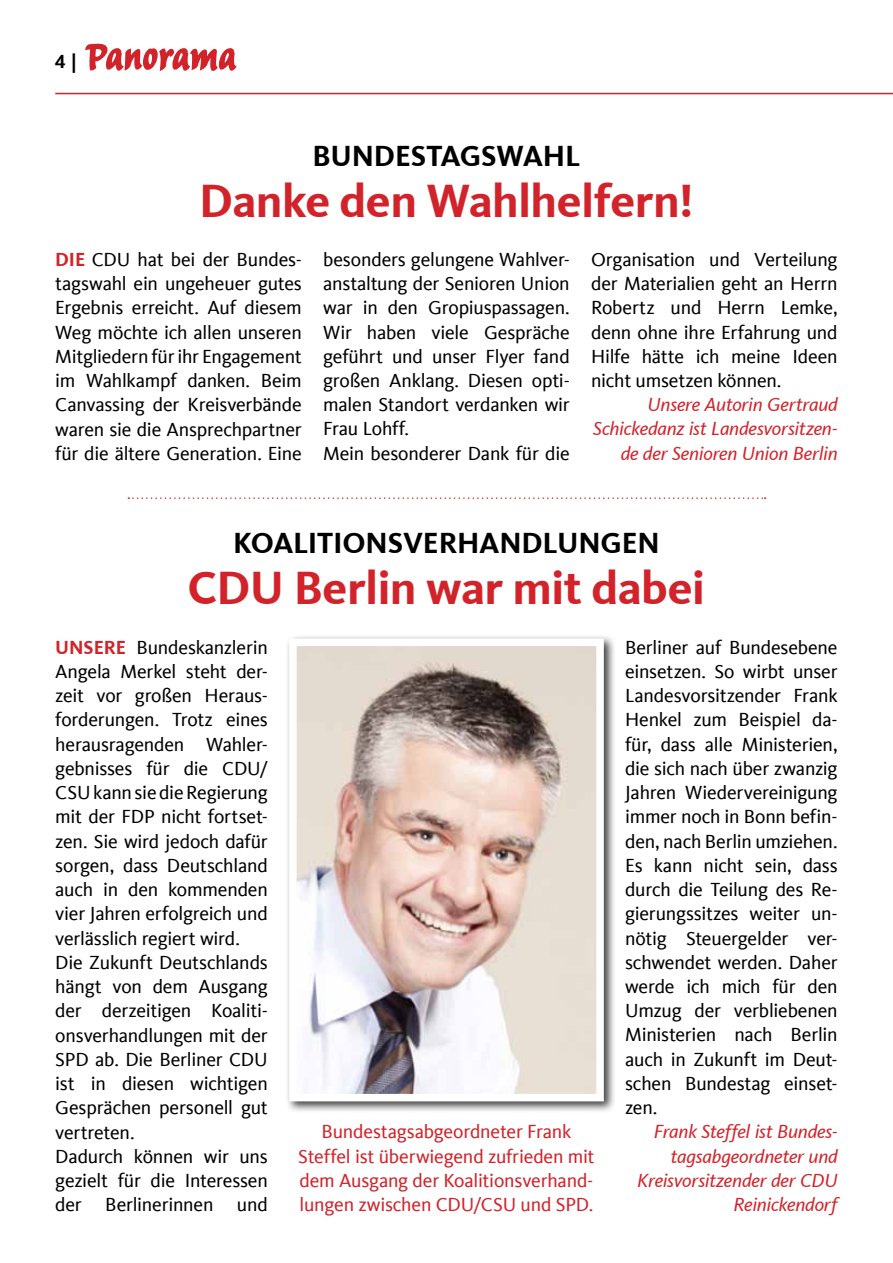
<style>
.page{position:relative;width:893px;height:1263px;background:#fff}
.page>*{position:absolute;margin:0;border:0;box-sizing:border-box;transform-origin:0 0}
.t1{font:700 48px "CDU Kievit Tab";letter-spacing:-.01em;color:#d2232a}
.t2{font:700 30px "CDU Kievit Tab";letter-spacing:-.005em;color:#000}
.t3{font:19.5px/24.3px "CDU Kievit Tab";letter-spacing:-.01em;color:#000;text-align:justify}
.t4{font:italic 19.5px/24.3px "CDU Kievit Tab";letter-spacing:-.01em;color:#d2232a;text-align:right}
.t5{font:19.5px/24.3px "CDU Kievit Tab";letter-spacing:-.01em;color:#d2232a;text-align:center}
.t6{font:700 19.5px "CDU Kievit Tab";color:#d2232a}
.t7{font:700 19.5px "CDU Kievit Tab";color:#000}
.s1{font-weight:700;color:#d2232a}
</style>
<div class="page">
<hr style="left:55px;top:93px;width:838px;height:1px;background:#d2232a">
<svg style="left:85px;top:43px;width:152px;height:28px"></svg>
<svg style="left:128px;top:497px;width:638px;height:2px"></svg>
<div style="left:285px;top:635px;width:331px;height:478px;background:#000;opacity:.75"></div>
<img style="left:298px;top:648px;width:297px;height:444px">
<div style="left:289px;top:639px;width:315px;height:462px;border:8px solid #fff"></div>
<p class="t7" style="left:55px;top:50px;width:23px">4 |</p>
<h2 class="t2" style="left:313px;top:138px;width:80px">BUNDESTAGS</h2>
<h2 class="t2" style="left:497px;top:138px;width:46px">WAHL</h2>
<h1 class="t1" style="left:199px;top:172px;width:496px">DANKE DEN WAHLHELFERN!</h1>
<p class="t3" style="left:591px;top:247px;width:248px">Organisation und Verteilung der Materialien geht an Herrn Robertz und Herrn Lemke, denn ohne ihre Erfahrung und Hilfe hätte ich meine Ideen nicht umsetzen können.</p>
<p class="t4" style="left:593px;top:393px;width:246px">Unsere Autorin Gertraud<br>Schickedanz ist Landesvorsitzen&shy;de der Senioren Union Berlin</p>
<p class="t3" style="left:323px;top:247px;width:248px;text-align:left">besonders gelungene Wahlver&shy;anstaltung der Senioren Union war in den Gropiuspassagen.<br>Wir haben viele Gespräche geführt und unser Flyer fand großen Anklang. Diesen opti&shy;malen Standort verdanken wir<br>Frau Lohff.<br>Mein besonderer Dank für die</p>
<p class="t3" style="left:55px;top:247px;width:248px"><span class="s1">DI E</span> CDU hat bei der Bundes&shy;tagswahl ein ungeheuer gutes Ergebnis erreicht. Auf diesem Weg möchte ich allen unseren Mitgliedern für ihr Engagement im Wahlkampf danken. Beim Canvassing der Kreisverbände waren sie die Ansprechpartner für die ältere Generation. Eine</p>
<h2 class="t2" style="left:233px;top:526px;width:18px">KOALITIO</h2>
<h2 class="t2" style="left:365px;top:526px;width:42px">NSVERHA</h2>
<h2 class="t2" style="left:499px;top:526px;width:41px">NDLU</h2>
<h2 class="t2" style="left:578px;top:526px;width:83px">NGEN</h2>
<h1 class="t1" style="left:188px;top:560px;width:519px">CDU BERLIN WAR MIT DABEI</h1>
<p class="t3" style="left:625px;top:635px;width:214px">Berliner auf Bundesebene einsetzen. So wirbt unser Landesvorsitzender Frank Henkel zum Beispiel da&shy;für, dass alle Ministerien, die sich nach über zwanzig Jahren Wiedervereinigung immer noch in Bonn befin&shy;den, nach Berlin umziehen.<br>Es kann nicht sein, dass durch die Teilung des Re&shy;gierungssitzes weiter un&shy;nötig Steuergelder ver&shy;schwendet werden. Daher werde ich mich für den Umzug der verbliebenen Ministerien nach Berlin auch in Zukunft im Deut&shy;schen Bundestag einset&shy;zen.</p>
<p class="t4" style="left:637px;top:1120px;width:202px">Frank Steffel ist Bundes&shy;tagsabgeordneter und<br>Kreisvorsitzender der CDU<br>Reinickendorf</p>
<p class="t3" style="left:55px;top:635px;width:214px;text-align:left;text-indent:81px">Bundeskanzlerin<br>Angela Merkel steht der&shy;zeit vor großen Heraus&shy;forderungen. Trotz eines herausragenden Wahler&shy;gebnisses für die CDU/<br>CSU kann sie die Regierung mit der FDP nicht fortset&shy;zen. Sie wird jedoch dafür sorgen, dass Deutschland auch in den kommenden vier Jahren erfolgreich und verlässlich regiert wird.<br>Die Zukunft Deutschlands hängt von dem Ausgang der derzeitigen Koaliti&shy;onsverhandlungen mit der<br>SPD ab. Die Berliner CDU ist in diesen wichtigen<br>Gesprächen personell gut vertreten.<br>Dadurch können wir uns gezielt für die Interessen der Berlinerinnen und</p>
<p class="t6" style="left:55px;top:636px;width:40px">UNSERE</p>
<p class="t5" style="left:298px;top:1120px;width:298px">Bundestagsabgeordneter Frank Steffel ist überwiegend zufrieden mit dem Ausgang der Koalitionsverhand&shy;lungen zwischen CDU/CSU und SPD.</p>
</div>
